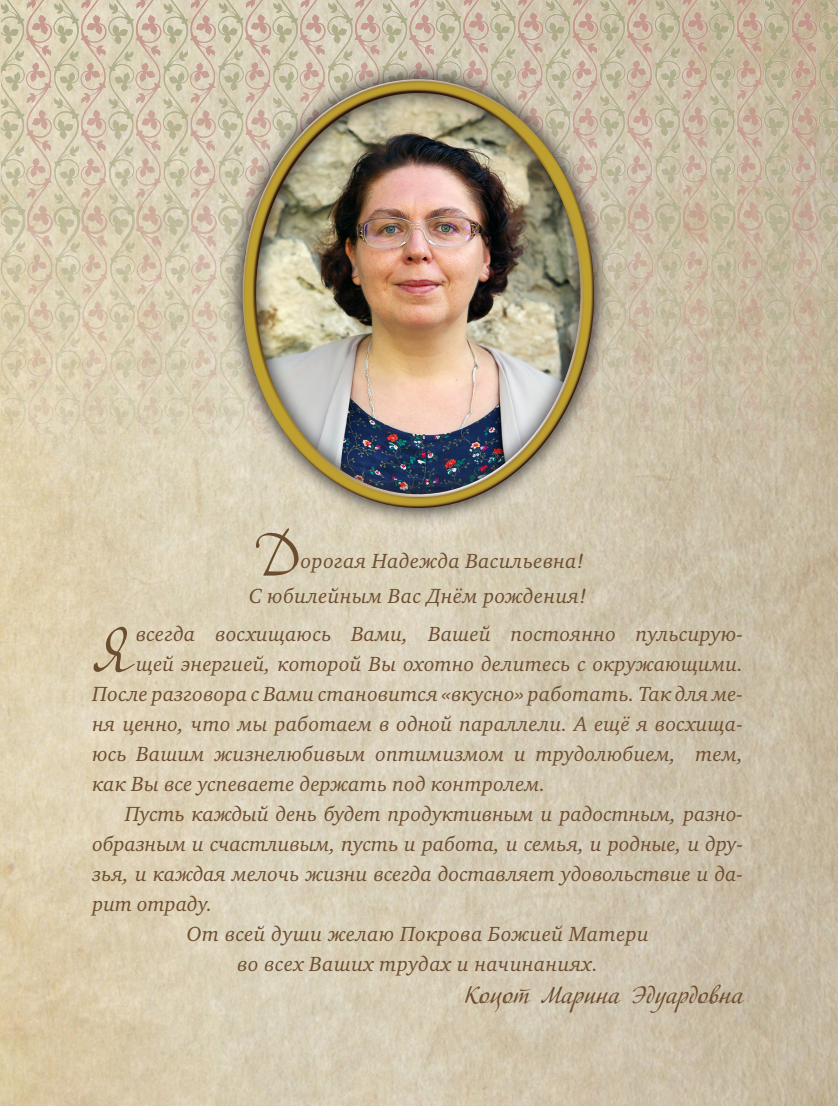
<style>
.page{position:relative;width:838px;height:1106px;background:#fff}
.page>*{position:absolute;margin:0;border:0;box-sizing:border-box;transform-origin:0 0}
.t1{font:63.9px "Adventure C";color:#6d4d30}
.t2{font:58.8px "Adventure C";color:#6d4d30}
.t3{font:24px "Adventure C";letter-spacing:.01em;color:#6d4d30}
.t4{font:italic 21px/34.2px "Charter C";letter-spacing:.01em;color:#6d4d30;text-align:right}
</style>
<div class="page">
<img style="left:0;top:0;width:838px;height:1106px">
<img style="left:1px;top:0;width:837px;height:445px">
<svg style="left:224px;top:61px;width:388px;height:465px;background:#cbc2ab"></svg>
<svg style="left:242px;top:79px;width:341px;height:418px;background:#c1b38f"></svg>
<img style="left:253px;top:90px;width:342px;height:419px">
<h2 class="t2" style="left:251px;top:520px;width:45px">Д</h2>
<p class="t4" style="left:249px;top:544px;width:339px">орогая Надежда Васильевна!<br>С юбилейным Вас Днём рождения!</p>
<h1 class="t1" style="left:92px;top:612px;width:43px">Я</h1>
<p class="t4" style="left:136px;top:617px;width:608px">всегда восхищаюсь Вами, Вашей постоянно пульсирую-</p>
<p class="t4" style="left:136px;top:647px;width:608px">щей энергией, которой Вы охотно делитесь с окружающими.</p>
<p class="t4" style="left:92px;top:677px;width:652px">После разговора с Вами становится «вкусно» работать. Так для ме-</p>
<p class="t4" style="left:92px;top:707px;width:652px">ня ценно, что мы работаем в одной параллели. А ещё я восхища-</p>
<p class="t4" style="left:92px;top:737px;width:652px">юсь Вашим жизнелюбивым оптимизмом и трудолюбием, тем,</p>
<p class="t4" style="left:92px;top:767px;width:455px">как Вы все успеваете держать под контролем.</p>
<p class="t4" style="left:125px;top:797px;width:620px">Пусть каждый день будет продуктивным и радостным, разно-</p>
<p class="t4" style="left:92px;top:827px;width:652px">образным и счастливым, пусть и работа, и семья, и родные, и дру-</p>
<p class="t4" style="left:92px;top:857px;width:652px">зья, и каждая мелочь жизни всегда доставляет удовольствие и да-</p>
<p class="t4" style="left:92px;top:887px;width:122px">рит отраду.</p>
<p class="t4" style="left:187px;top:917px;width:463px">От всей души желаю Покрова Божией Матери</p>
<p class="t4" style="left:237px;top:947px;width:362px">во всех Ваших трудах и начинаниях.</p>
<p class="t3" style="left:464px;top:980px;width:280px">Коцот Марина Эдуардовна</p>
</div>
